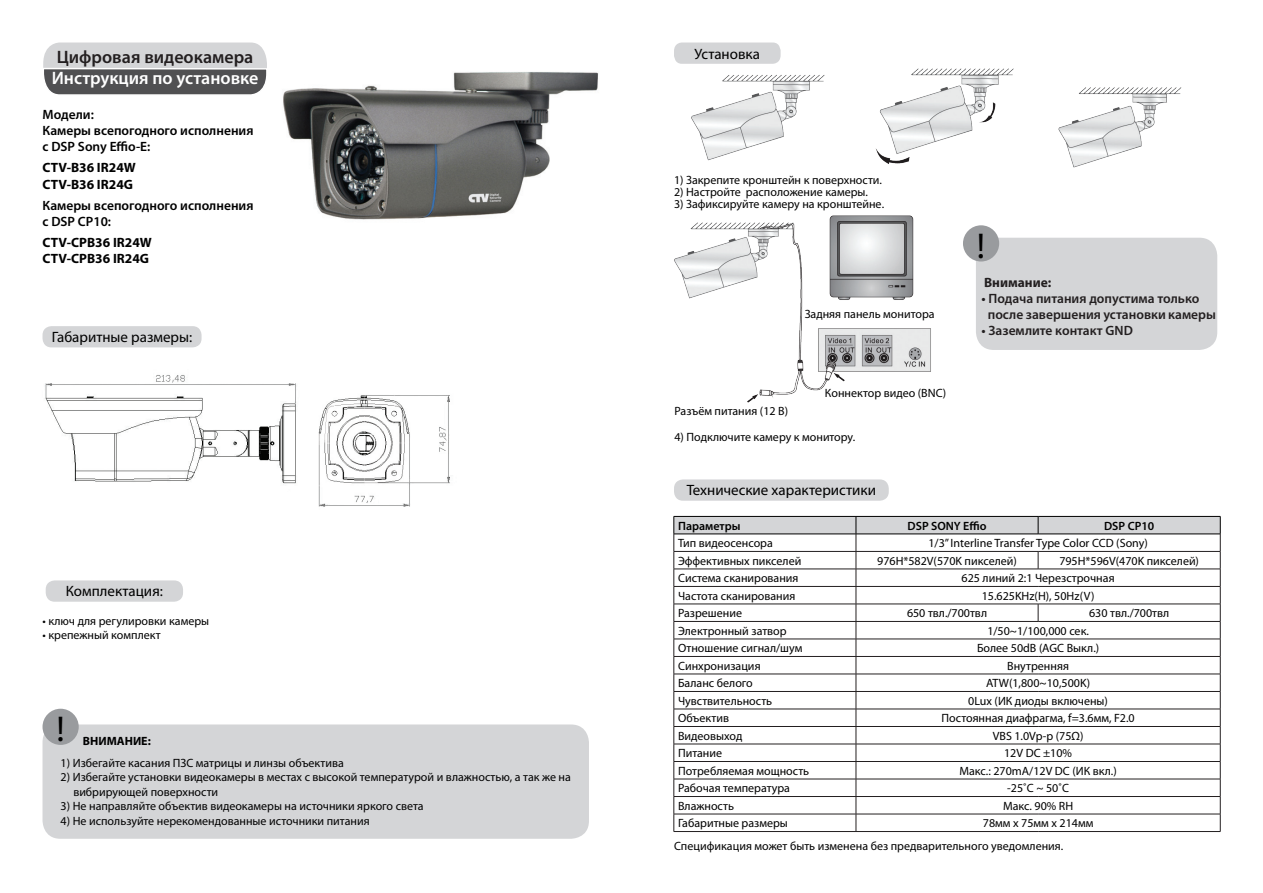
<style>
.page{position:relative;width:1263px;height:893px;background:#fff}
.page>*{position:absolute;margin:0;border:0;box-sizing:border-box;transform-origin:0 0}
.t1{font:36px "Myriad Pro";color:#000}
.t2{font:600 18px "Myriad Pro";color:#fff}
.t3{font:600 18px "Myriad Pro";color:#231f20}
.t4{font:15px "Myriad Pro";color:#000}
.t5{font:600 13.5px/16.2px "Myriad Pro";color:#000}
.t6{font:600 13.5px "Myriad Pro";color:#231f20}
.t7{font:700 13.5px "Myriad Pro";color:#000}
.t8{font:700 13.5px "Myriad Pro";color:#231f20}
.t9{font:12px "Myriad Pro";color:#000}
.t10{font:600 12px "Myriad Pro";color:#000}
.t11{font:700 12px "Myriad Pro";color:#000}
</style>
<div class="page">
<img style="left:674px;top:215px;width:257px;height:188px">
<img style="left:43px;top:341px;width:407px;height:166px">
<div style="left:43px;top:724px;width:546px;height:115px;background:#d4d5d7;border-radius:18px"></div>
<svg style="left:43px;top:43px;width:224px;height:52px;background:#999a9c"></svg>
<div style="left:674px;top:43px;width:107px;height:21px;background:#d4d5d7;border-radius:8px"></div>
<div style="left:674px;top:479px;width:215px;height:22px;background:#d4d5d7;border-radius:9px"></div>
<hr style="left:674px;top:831px;width:182px;height:1px;background:#231f20">
<hr style="left:856px;top:831px;width:182px;height:1px;background:#231f20">
<hr style="left:1038px;top:831px;width:182px;height:1px;background:#231f20">
<svg style="left:673px;top:516px;width:548px;height:315px"></svg>
<div style="left:43px;top:326px;width:159px;height:21px;background:#d4d5d7;border-radius:9px"></div>
<div style="left:46px;top:580px;width:137px;height:22px;background:#d4d5d7;border-radius:9px"></div>
<div style="left:43px;top:709px;width:36px;height:36px;background:#999b9e;border-radius:50%"></div>
<div style="left:976px;top:238px;width:241px;height:112px;background:#d4d5d7;border-radius:18px"></div>
<div style="left:963px;top:225px;width:36px;height:36px;background:#999b9e;border-radius:50%"></div>
<img style="left:283px;top:72px;width:316px;height:148px">
<img style="left:691px;top:68px;width:491px;height:100px">
<p class="t3" style="left:57px;top:45px;width:198px">Цифровая видеокамера</p>
<p class="t2" style="left:52px;top:66px;width:208px">Инструкция по установке</p>
<p class="t5" style="left:43px;top:106px;width:53px">Модели:</p>
<p class="t5" style="left:43px;top:122px;width:213px">Камеры всепогодного исполнения</p>
<p class="t5" style="left:43px;top:138px;width:109px">c DSP Sony Effio-E:</p>
<p class="t7" style="left:43px;top:159px;width:95px">CTV-B36 IR24W</p>
<p class="t7" style="left:43px;top:175px;width:92px">CTV-B36 IR24G</p>
<p class="t5" style="left:43px;top:197px;width:213px">Камеры всепогодного исполнения с DSP CP10:</p>
<p class="t7" style="left:43px;top:233px;width:111px">CTV-CPB36 IR24W</p>
<p class="t7" style="left:43px;top:250px;width:108px">CTV-CPB36 IR24G</p>
<p class="t4" style="left:52px;top:328px;width:142px">Габаритные размеры:</p>
<p class="t4" style="left:66px;top:581px;width:98px">Комплектация:</p>
<p class="t9" style="left:43px;top:614px;width:168px">• ключ для регулировки камеры</p>
<p class="t9" style="left:43px;top:628px;width:120px">• крепежный комплект</p>
<p class="t1" style="left:56px;top:707px;width:10px">!</p>
<p class="t11" style="left:83px;top:733px;width:69px">ВНИМАНИЕ:</p>
<p class="t9" style="left:61px;top:755px;width:285px">1) Избегайте касания ПЗС матрицы и линзы объектива</p>
<p class="t9" style="left:61px;top:770px;width:512px">2) Избегайте установки видеокамеры в местах с высокой температурой и влажностью, а так же на</p>
<p class="t9" style="left:73px;top:784px;width:146px">вибрирующей поверхности</p>
<p class="t9" style="left:61px;top:799px;width:364px">3) Не направляйте объектив видеокамеры на источники яркого света</p>
<p class="t9" style="left:61px;top:813px;width:311px">4) Не используйте нерекомендованные источники питания</p>
<p class="t4" style="left:694px;top:44px;width:67px">Установка</p>
<p class="t9" style="left:674px;top:172px;width:210px">1) Закрепите кронштейн к поверхности.</p>
<p class="t9" style="left:674px;top:184px;width:195px">2) Настройте расположение камеры.</p>
<p class="t9" style="left:674px;top:196px;width:212px">3) Зафиксируйте камеру на кронштейне.</p>
<p class="t9" style="left:805px;top:307px;width:131px">Задняя панель монитора</p>
<p class="t9" style="left:674px;top:403px;width:115px">Разъём питания (12 В)</p>
<p class="t9" style="left:825px;top:386px;width:123px">Коннектор видео (BNC)</p>
<p class="t9" style="left:674px;top:430px;width:182px">4) Подключите камеру к монитору.</p>
<p class="t4" style="left:687px;top:480px;width:191px">Технические характеристики</p>
<p class="t1" style="left:977px;top:224px;width:10px">!</p>
<p class="t8" style="left:984px;top:273px;width:69px">Внимание:</p>
<p class="t6" style="left:981px;top:290px;width:219px">• Подача питания допустима только</p>
<p class="t6" style="left:988px;top:306px;width:230px">после завершения установки камеры</p>
<p class="t6" style="left:981px;top:322px;width:153px">• Заземлите контакт GND</p>
<p class="t10" style="left:678px;top:518px;width:64px">Параметры</p>
<p class="t10" style="left:908px;top:518px;width:80px">DSP SONY Effio</p>
<p class="t10" style="left:1104px;top:518px;width:52px">DSP СР10</p>
<p class="t9" style="left:678px;top:536px;width:96px">Тип видеосенсора</p>
<p class="t9" style="left:928px;top:536px;width:221px">1/3” Interline Transfer Type Color CCD (Sony)</p>
<p class="t9" style="left:678px;top:553px;width:125px">Эффективных пикселей</p>
<p class="t9" style="left:877px;top:553px;width:141px">976H*582V(570K пикселей)</p>
<p class="t9" style="left:1059px;top:553px;width:141px">795H*596V(470K пикселей)</p>
<p class="t9" style="left:678px;top:571px;width:122px">Система сканирования</p>
<p class="t9" style="left:962px;top:571px;width:154px">625 линий 2:1 Черезстрочная</p>
<p class="t9" style="left:678px;top:588px;width:119px">Частота сканирования</p>
<p class="t9" style="left:982px;top:588px;width:114px">15.625KHz(H), 50Hz(V)</p>
<p class="t9" style="left:678px;top:606px;width:65px">Разрешение</p>
<p class="t9" style="left:907px;top:606px;width:82px">650 твл./700твл</p>
<p class="t9" style="left:1089px;top:606px;width:82px">630 твл./700твл</p>
<p class="t9" style="left:678px;top:623px;width:110px">Электронный затвор</p>
<p class="t9" style="left:987px;top:623px;width:103px">1/50~1/100,000 сек.</p>
<p class="t9" style="left:678px;top:641px;width:126px">Отношение сигнал/шум</p>
<p class="t9" style="left:977px;top:641px;width:124px">Более 50dB (AGC Выкл.)</p>
<p class="t9" style="left:678px;top:658px;width:84px">Синхронизация</p>
<p class="t9" style="left:1007px;top:658px;width:63px">Внутренняя</p>
<p class="t9" style="left:678px;top:676px;width:76px">Баланс белого</p>
<p class="t9" style="left:986px;top:676px;width:106px">ATW(1,800~10,500K)</p>
<p class="t9" style="left:678px;top:693px;width:96px">Чувствительность</p>
<p class="t9" style="left:968px;top:693px;width:141px">0Lux (ИК диоды включены)</p>
<p class="t9" style="left:678px;top:711px;width:52px">Объектив</p>
<p class="t9" style="left:941px;top:711px;width:195px">Постоянная диафрагма, f=3.6мм, F2.0</p>
<p class="t9" style="left:678px;top:728px;width:66px">Видеовыход</p>
<p class="t9" style="left:993px;top:728px;width:92px">VBS 1.0Vp-p (75Ω)</p>
<p class="t9" style="left:678px;top:746px;width:46px">Питание</p>
<p class="t9" style="left:1004px;top:746px;width:70px">12V DC ±10%</p>
<p class="t9" style="left:678px;top:763px;width:133px">Потребляемая мощность</p>
<p class="t9" style="left:959px;top:763px;width:159px">Макс.: 270mA/12V DC (ИК вкл.)</p>
<p class="t9" style="left:678px;top:781px;width:113px">Рабочая температура</p>
<p class="t9" style="left:1007px;top:781px;width:63px">-25˚C ~ 50˚C</p>
<p class="t9" style="left:678px;top:798px;width:57px">Влажность</p>
<p class="t9" style="left:1003px;top:798px;width:72px">Макс. 90% RH</p>
<p class="t9" style="left:678px;top:816px;width:111px">Габаритные размеры</p>
<p class="t9" style="left:983px;top:816px;width:112px">78мм x 75мм х 214мм</p>
<p class="t9" style="left:674px;top:839px;width:391px">Спецификация может быть изменена без предварительного уведомления.</p>
</div>
